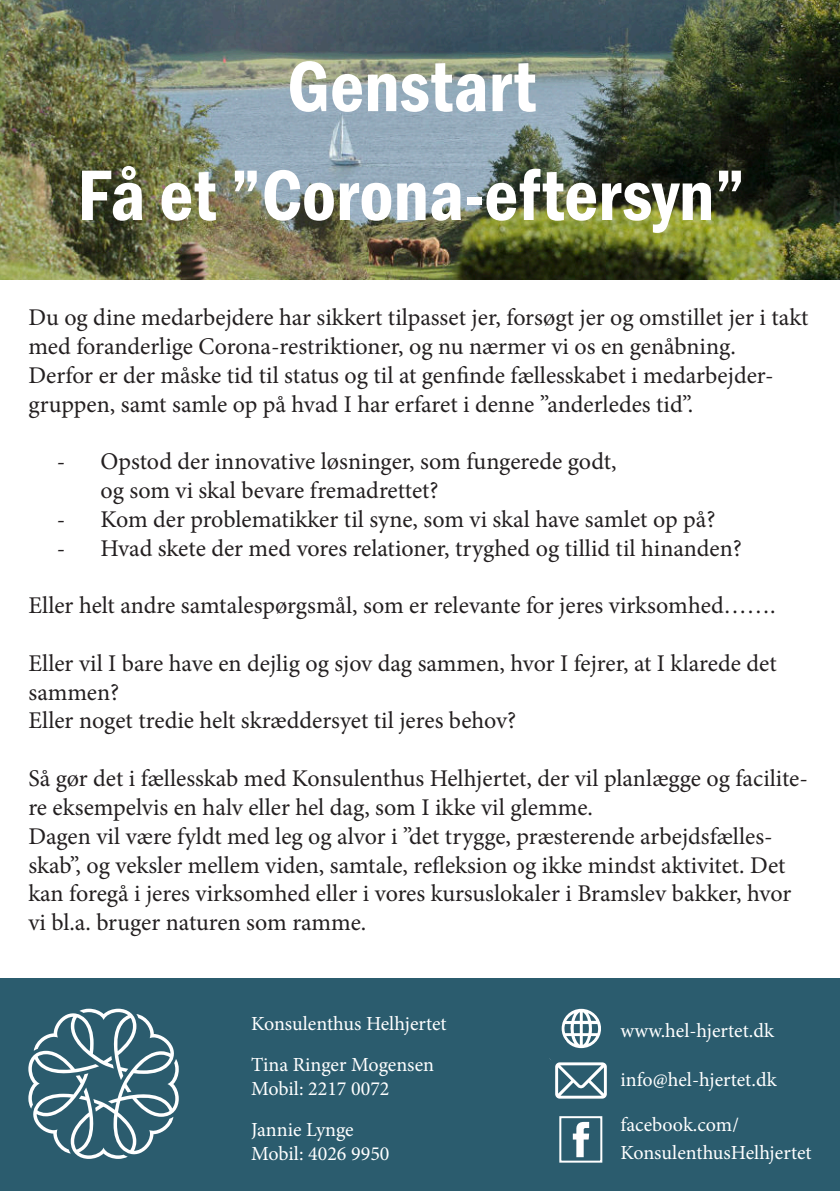
<style>
.page{position:relative;width:840px;height:1191px;background:#fff}
.page>*{position:absolute;margin:0;border:0;box-sizing:border-box;transform-origin:0 0}
.t1{font:600 condensed 74px/108.8px "Franklin Gothic";color:#fff;text-align:center}
.t2{font:24px/28.8px "Minion Pro";color:#231f20}
.t3{font:20px/41px "Minion Pro";color:#fff}
</style>
<div class="page">
<div style="left:0;top:979px;width:839px;height:212px;background:#2b5c6e"></div>
<svg style="left:572px;top:1121px;width:16px;height:36px"></svg>
<div style="left:559px;top:1116px;width:43px;height:46px;border:2px solid #fff"></div>
<svg style="left:549px;top:1008px;width:57px;height:90px"></svg>
<img style="left:0;top:0;width:839px;height:279px">
<svg style="left:28px;top:1008px;width:151px;height:150px"></svg>
<h1 class="t1" style="left:77px;top:36px;width:669px">Genstart<br>Få et ”Corona-eftersyn”</h1>
<p class="t2" style="left:28px;top:305px;width:781px">Du og dine medarbejdere har sikkert tilpasset jer, forsøgt jer og omstillet jer i takt med foranderlige Corona-restriktioner, og nu nærmer vi os en genåbning.<br>Derfor er der måske tid til status og til at genfinde fællesskabet i medarbejder&shy;gruppen, samt samle op på hvad I har erfaret i denne ”anderledes tid”.</p>
<p class="t2" style="left:100px;top:449px;width:517px;text-indent:-44px">- Opstod der innovative løsninger, som fungerede godt, og som vi skal bevare fremadrettet?</p>
<p class="t2" style="left:57px;top:507px;width:659px">- Kom der problematikker til syne, som vi skal have samlet op på?</p>
<p class="t2" style="left:57px;top:536px;width:686px">- Hvad skete der med vores relationer, tryghed og tillid til hinanden?</p>
<p class="t2" style="left:28px;top:593px;width:748px">Eller helt andre samtalespørgsmål, som er relevante for jeres virksomhed…….</p>
<p class="t2" style="left:28px;top:651px;width:749px">Eller vil I bare have en dejlig og sjov dag sammen, hvor I fejrer, at I klarede det sammen?<br>Eller noget tredie helt skræddersyet til jeres behov?</p>
<p class="t2" style="left:28px;top:766px;width:780px">Så gør det i fællesskab med Konsulenthus Helhjertet, der vil planlægge og facilite&shy;re eksempelvis en halv eller hel dag, som I ikke vil glemme.<br>Dagen vil være fyldt med leg og alvor i ”det trygge, præsterende arbejdsfælles&shy;skab”, og veksler mellem viden, samtale, refleksion og ikke mindst aktivitet. Det kan foregå i jeres virksomhed eller i vores kursuslokaler i Bramslev bakker, hvor vi bl.a. bruger naturen som ramme.</p>
<p class="t3" style="left:251px;top:1005px;width:197px">Konsulenthus Helhjertet<br>Tina Ringer Mogensen</p>
<p class="t3" style="left:251px;top:1070px;width:140px">Mobil: 2217 0072<br>Jannie Lynge</p>
<p class="t3" style="left:251px;top:1135px;width:140px">Mobil: 4026 9950</p>
<p class="t3" style="left:620px;top:1012px;width:155px">www.hel-hjertet.dk</p>
<p class="t3" style="left:620px;top:1061px;width:157px">info@hel-hjertet.dk</p>
<p class="t3" style="left:620px;top:1112px;width:192px;line-height:28px">facebook.com/<br>KonsulenthusHelhjertet</p>
</div>
